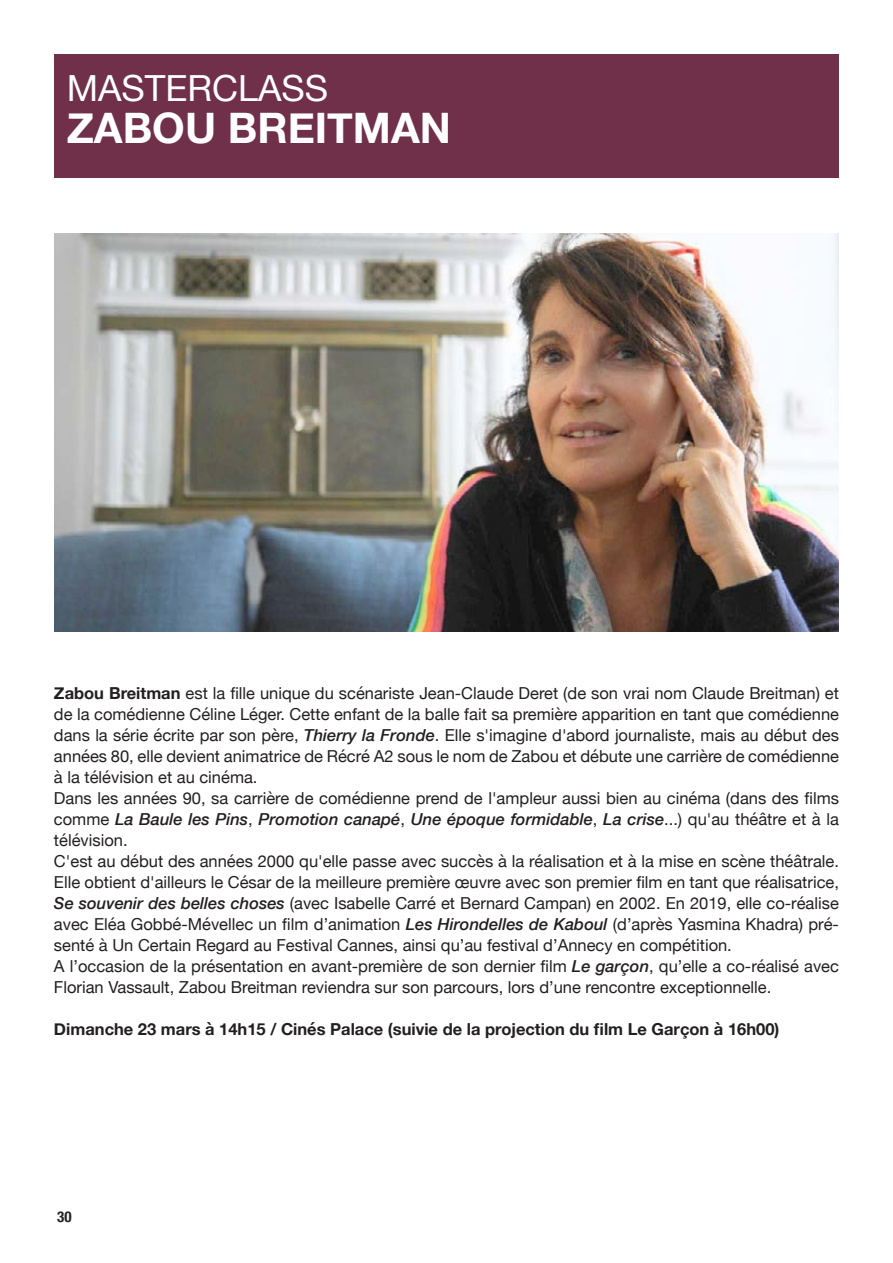
<style>
.page{position:relative;width:893px;height:1263px;background:#fff}
.page>*{position:absolute;margin:0;border:0;box-sizing:border-box;transform-origin:0 0}
.t1{font:700 42px "Helvetica Neue";color:#fff}
.t2{font:36px "Helvetica Neue";color:#fff}
.t3{font:16.5px/21px "Helvetica Neue";color:#231f20}
.t4{font:700 16.5px "Helvetica Neue";color:#231f20}
.t5{font:700 condensed 15px "Helvetica Neue";color:#231f20}
.s1{font-weight:700}
.s2{font-weight:500;font-style:italic}
</style>
<div class="page">
<div style="left:54px;top:54px;width:785px;height:123px;background:#70304a"></div>
<img style="left:54px;top:234px;width:785px;height:397px">
<h2 class="t2" style="left:67px;top:62px;width:263px">MASTERCLASS</h2>
<h1 class="t1" style="left:67px;top:95px;width:386px">ZABOU BREITMAN</h1>
<p class="t3" style="left:54px;top:683px;width:787px"><span class="s1">Zabou Breitman</span> est la fille unique du scénariste Jean-Claude Deret (de son vrai nom Claude Breitman) et de la comédienne Céline Léger. Cette enfant de la balle fait sa première apparition en tant que comédienne dans la série écrite par son père, <span class="s2">Thierry la Fronde</span>. Elle s'imagine d'abord journaliste, mais au début des années 80, elle devient animatrice de Récré A2 sous le nom de Zabou et débute une carrière de comédienne à la télévision et au cinéma.<br>Dans les années 90, sa carrière de comédienne prend de l'ampleur aussi bien au cinéma (dans des films comme <span class="s2">La Baule les Pins</span>, <span class="s2">Promotion canapé</span>, <span class="s2">Une époque formidable</span>, <span class="s2">La crise</span>...) qu'au théâtre et à la télévision.<br>C'est au début des années 2000 qu'elle passe avec succès à la réalisation et à la mise en scène théâtrale.<br>Elle obtient d'ailleurs le César de la meilleure première œuvre avec son premier film en tant que réalisatrice, <span class="s2">Se souvenir des belles choses</span> (avec Isabelle Carré et Bernard Campan) en 2002. En 2019, elle co-réalise avec Eléa Gobbé-Mévellec un film d’animation <span class="s2">Les Hirondelles de Kaboul</span> (d’après Yasmina Khadra) pré&shy;senté à Un Certain Regard au Festival Cannes, ainsi qu’au festival d’Annecy en compétition.<br>A l’occasion de la présentation en avant-première de son dernier film <span class="s2">Le garçon</span>, qu’elle a co-réalisé avec Florian Vassault, Zabou Breitman reviendra sur son parcours, lors d’une rencontre exceptionnelle.</p>
<p class="t4" style="left:54px;top:1016px;width:727px">Dimanche 23 mars à 14h15 / Cinés Palace (suivie de la projection du film Le Garçon à 16h00)</p>
<p class="t5" style="left:57px;top:1204px;width:16px">30</p>
</div>
